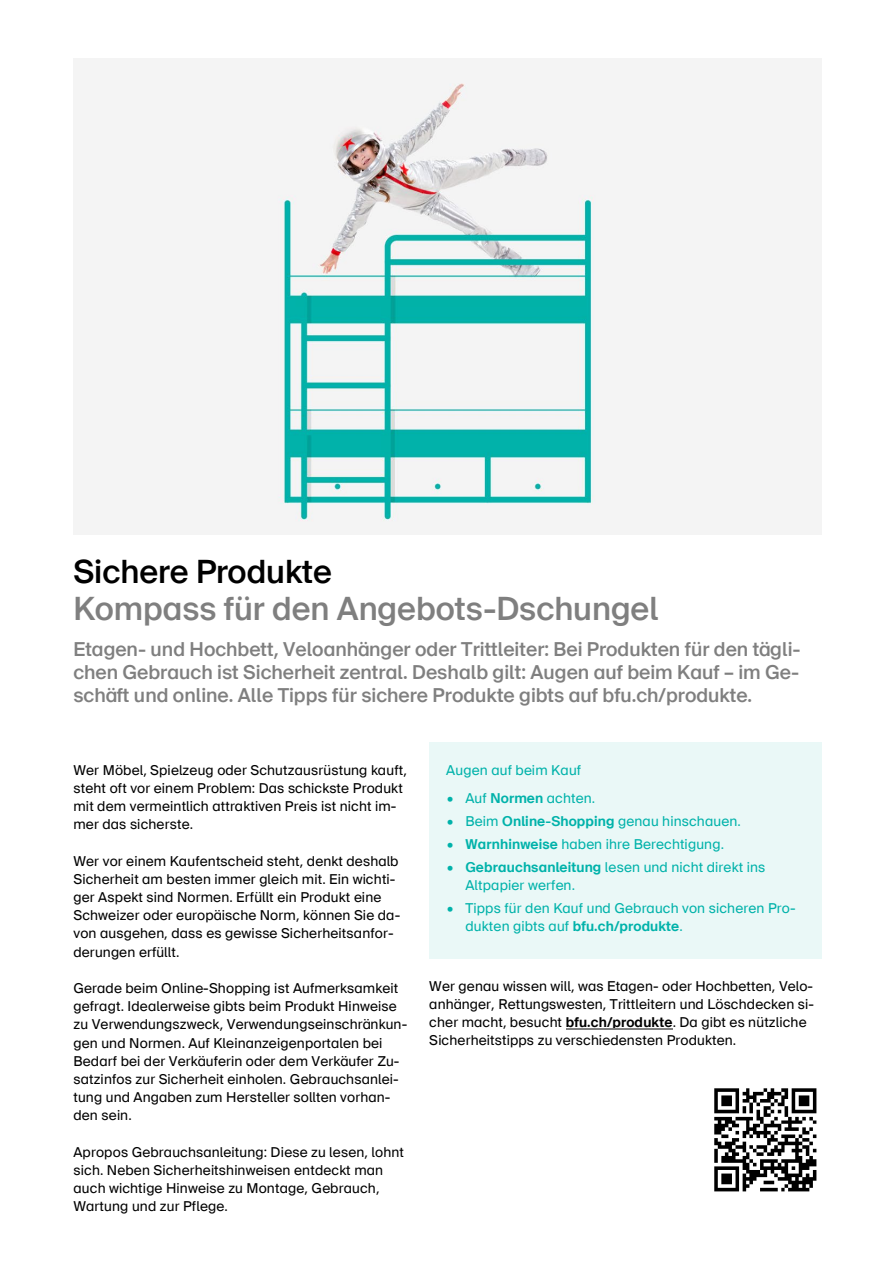
<style>
.page{position:relative;width:893px;height:1263px;background:#fff}
.page>*{position:absolute;margin:0;border:0;box-sizing:border-box;transform-origin:0 0}
.t1{font:500 32.25px/36.5px "BFU Suisse";color:#7f7f7f}
.t2{font:500 19.35px/23.1px "BFU Suisse";color:#7f7f7f;text-align:justify}
.t3{font:13.65px/18.1px "BFU Suisse";letter-spacing:.01em;color:#000}
.t4{font:13.65px/18.3px "BFU Suisse";letter-spacing:.01em;color:#00b2aa}
.s1{color:#000}
.s2{font-weight:700}
</style>
<div class="page">
<img style="left:73px;top:59px;width:749px;height:476px">
<div style="left:429px;top:761px;width:391px;height:28px;background:#eaf8f7"></div>
<div style="left:429px;top:789px;width:391px;height:23px;background:#eaf8f7"></div>
<div style="left:429px;top:812px;width:391px;height:23px;background:#eaf8f7"></div>
<div style="left:429px;top:835px;width:391px;height:23px;background:#eaf8f7"></div>
<div style="left:429px;top:858px;width:391px;height:18px;background:#eaf8f7"></div>
<div style="left:429px;top:876px;width:391px;height:23px;background:#eaf8f7"></div>
<div style="left:429px;top:899px;width:391px;height:18px;background:#eaf8f7"></div>
<div style="left:429px;top:917px;width:391px;height:23px;background:#eaf8f7"></div>
<div style="left:429px;top:743px;width:393px;height:18px;background:#eaf8f7"></div>
<div style="left:429px;top:940px;width:393px;height:18px;background:#eaf8f7"></div>
<hr style="left:566px;top:1028px;width:107px;height:1px;background:#7f7f7f">
<img style="left:714px;top:1088px;width:103px;height:104px">
<p class="t1" style="left:73px;top:554px;width:587px"><span class="s1">Sichere Produkte<br></span>Kompass für den Angebots-Dschungel</p>
<p class="t2" style="left:73px;top:637px;width:729px">Etagen- und Hochbett, Veloanhänger oder Trittleiter: Bei Produkten für den tägli&shy;chen Gebrauch ist Sicherheit zentral. Deshalb gilt: Augen auf beim Kauf – im Ge&shy;schäft und online. Alle Tipps für sichere Produkte gibts auf bfu.ch/produkte.</p>
<p class="t3" style="left:73px;top:761px;width:335px">Wer Möbel, Spielzeug oder Schutzausrüstung kauft, steht oft vor einem Problem: Das schickste Produkt mit dem vermeintlich attraktiven Preis ist nicht im&shy;mer das sicherste.</p>
<p class="t3" style="left:73px;top:852px;width:328px">Wer vor einem Kaufentscheid steht, denkt deshalb Sicherheit am besten immer gleich mit. Ein wichti&shy;ger Aspekt sind Normen. Erfüllt ein Produkt eine Schweizer oder europäische Norm, können Sie da&shy;von ausgehen, dass es gewisse Sicherheitsanfor&shy;derungen erfüllt.</p>
<p class="t3" style="left:73px;top:979px;width:335px">Gerade beim Online-Shopping ist Aufmerksamkeit gefragt. Idealerweise gibts beim Produkt Hinweise zu Verwendungszweck, Verwendungseinschränkun&shy;gen und Normen. Auf Kleinanzeigenportalen bei Bedarf bei der Verkäuferin oder dem Verkäufer Zu&shy;satzinfos zur Sicherheit einholen. Gebrauchsanlei&shy;tung und Angaben zum Hersteller sollten vorhan&shy;den sein.</p>
<p class="t3" style="left:73px;top:1143px;width:332px">Apropos Gebrauchsanleitung: Diese zu lesen, lohnt sich. Neben Sicherheitshinweisen entdeckt man auch wichtige Hinweise zu Montage, Gebrauch, Wartung und zur Pflege.</p>
<p class="t4" style="left:446px;top:761px;width:136px">Augen auf beim Kauf</p>
<p class="t4" style="left:447px;top:789px;width:150px">• Auf <span class="s2">Normen</span> achten.</p>
<p class="t4" style="left:447px;top:812px;width:295px">• Beim <span class="s2">Online-Shopping</span> genau hinschauen.</p>
<p class="t4" style="left:447px;top:835px;width:279px">• <span class="s2">Warnhinweise</span> haben ihre Berechtigung.</p>
<p class="t4" style="left:465px;top:858px;width:301px;text-indent:-18px">• <span class="s2">Gebrauchsanleitung</span> lesen und nicht direkt ins<br>Altpapier werfen.</p>
<p class="t4" style="left:465px;top:899px;width:332px;text-indent:-18px">• Tipps für den Kauf und Gebrauch von sicheren Pro&shy;dukten gibts auf <span class="s2">bfu.ch/produkte</span>.</p>
<p class="t3" style="left:429px;top:977px;width:386px">Wer genau wissen will, was Etagen- oder Hochbetten, Velo&shy;anhänger, Rettungswesten, Trittleitern und Löschdecken si&shy;cher macht, besucht <span class="s2">bfu.ch/produkte</span>. Da gibt es nützliche Sicherheitstipps zu verschiedensten Produkten.</p>
</div>
